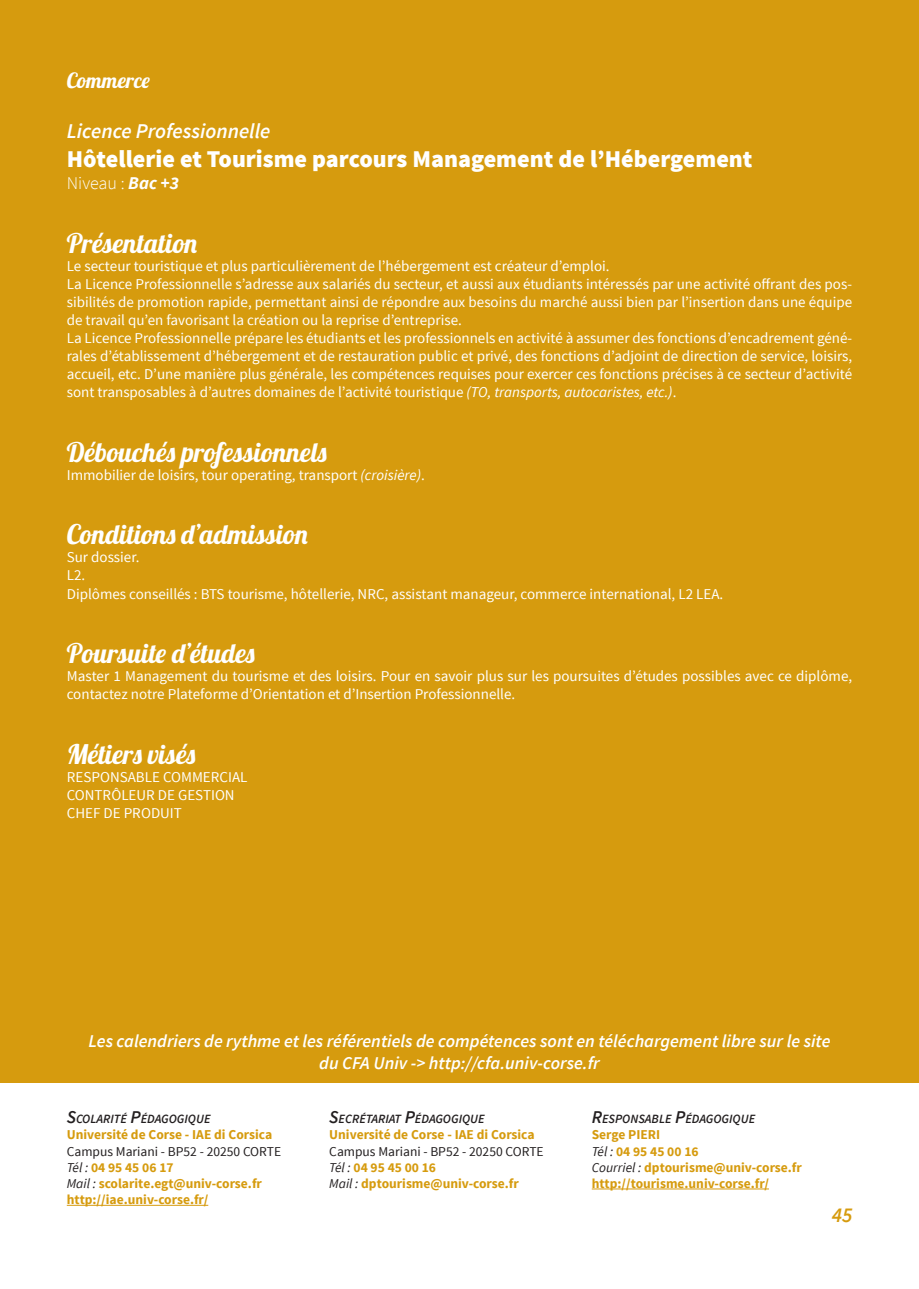
<style>
.page{position:relative;width:919px;height:1289px;background:#fff}
.page>*{position:absolute;margin:0;border:0;box-sizing:border-box;transform-origin:0 0}
.t1{font:27px "Lobster";color:#fff}
.t2{font:900 24px "Source Sans Pro";color:#fff}
.t3{font:italic 600 21px "Source Sans Pro";color:#fff}
.t4{font:21px "Lobster";color:#fff}
.t5{font:italic 600 21px "Source Sans Pro";color:#d69b0e}
.t6{font:italic 600 18px/21.6px "Source Sans Pro";color:#fff;text-align:center}
.t7{font:300 18px "Source Sans Pro";color:#fff}
.t8{font:15px/18px "Source Sans Pro";color:#fff}
.t9{font:700 13.5px/16.2px "Source Sans Pro";color:#d69b0e}
.t10{font:italic 600 12.6px "Source Sans Pro";color:#231f20}
.s1{font-weight:700;font-style:italic}
.s2{font-style:italic}
.s3{font-size:18px}
.s4{font-weight:400;color:#231f20}
.s5{font-weight:400;font-style:italic;color:#231f20}
</style>
<div class="page">
<div style="left:0;top:0;width:13px;height:1082px;background:#d69b0e"></div>
<div style="left:13px;top:0;width:905px;height:1082px;background:#d69b0e"></div>
<hr style="left:67px;top:1204px;width:141px;height:1px;background:#d69b0e">
<hr style="left:591px;top:1188px;width:178px;height:1px;background:#d69b0e">
<h3 class="t4" style="left:67px;top:67px;width:85px">Commerce</h3>
<h3 class="t3" style="left:67px;top:118px;width:205px">Licence Professionnelle</h3>
<h2 class="t2" style="left:67px;top:143px;width:687px">Hôtellerie et Tourisme parcours Management de l’Hébergement</h2>
<p class="t7" style="left:67px;top:172px;width:114px">Niveau : <span class="s1">Bac +3</span></p>
<h1 class="t1" style="left:67px;top:226px;width:133px">Présentation</h1>
<p class="t8" style="left:67px;top:257px;width:787px">Le secteur touristique et plus particulièrement de l’hébergement est créateur d’emploi.<br>La Licence Professionnelle s’adresse aux salariés du secteur, et aussi aux étudiants intéressés par une activité offrant des pos&shy;sibilités de promotion rapide, permettant ainsi de répondre aux besoins du marché aussi bien par l’insertion dans une équipe de travail qu’en favorisant la création ou la reprise d’entreprise.<br>La Licence Professionnelle prépare les étudiants et les professionnels en activité à assumer des fonctions d’encadrement géné&shy;rales d’établissement d’hébergement et de restauration public et privé, des fonctions d’adjoint de direction de service, loisirs, accueil, etc. D’une manière plus générale, les compétences requises pour exercer ces fonctions précises à ce secteur d’activité sont transposables à d’autres domaines de l’activité touristique <span class="s2">(TO, transports, autocaristes, etc.)</span>.</p>
<h1 class="t1" style="left:67px;top:434px;width:262px">Débouchés professionnels</h1>
<p class="t8" style="left:67px;top:466px;width:359px">Immobilier de loisirs, tour operating, transport <span class="s2">(croisière)</span>.</p>
<h1 class="t1" style="left:67px;top:517px;width:243px">Conditions d’admission</h1>
<p class="t8" style="left:67px;top:548px;width:658px">Sur dossier.<br>L2.<br>Diplômes conseillés : BTS tourisme, hôtellerie, NRC, assistant manageur, commerce international, L2 LEA.</p>
<h1 class="t1" style="left:67px;top:636px;width:190px">Poursuite d’études</h1>
<p class="t8" style="left:67px;top:667px;width:786px">Master 1 Management du tourisme et des loisirs. Pour en savoir plus sur les poursuites d’études possibles avec ce diplôme, contactez notre Plateforme d’Orientation et d’Insertion Professionnelle.</p>
<h1 class="t1" style="left:67px;top:737px;width:131px">Métiers visés</h1>
<p class="t8" style="left:67px;top:768px;width:182px">RESPONSABLE COMMERCIAL<br>CONTRÔLEUR DE GESTION<br>CHEF DE PRODUIT</p>
<p class="t6" style="left:88px;top:1030px;width:743px">Les calendriers de rythme et les référentiels de compétences sont en téléchargement libre sur le site du CFA Univ -&gt; http://cfa.univ-corse.fr</p>
<p class="t10" style="left:67px;top:1111px;width:145px"><span class="s3">S</span>COLARITÉ <span class="s3">P</span>ÉDAGOGIQUE</p>
<p class="t9" style="left:67px;top:1127px;width:207px">Université de Corse - IAE di Corsica</p>
<p class="t9" style="left:67px;top:1143px;width:216px"><span class="s4">Campus Mariani - BP52 - 20250 CORTE<br></span><span class="s5">Tél :</span> 04 95 45 06 17<br><span class="s5">Mail :</span> scolarite.egt@univ-corse.fr http://iae.univ-corse.fr/</p>
<p class="t10" style="left:329px;top:1111px;width:157px"><span class="s3">S</span>ECRÉTARIAT <span class="s3">P</span>ÉDAGOGIQUE</p>
<p class="t9" style="left:329px;top:1127px;width:207px">Université de Corse - IAE di Corsica</p>
<p class="t9" style="left:329px;top:1143px;width:216px"><span class="s4">Campus Mariani - BP52 - 20250 CORTE<br></span><span class="s5">Tél :</span> 04 95 45 00 16<br><span class="s5">Mail :</span> dptourisme@univ-corse.fr</p>
<p class="t10" style="left:591px;top:1110px;width:165px"><span class="s3">R</span>ESPONSABLE <span class="s3">P</span>ÉDAGOGIQUE</p>
<p class="t9" style="left:591px;top:1127px;width:212px">Serge PIERI<br><span class="s5">Tél :</span> 04 95 45 00 16<br><span class="s5">Courriel :</span> dptourisme@univ-corse.fr http://tourisme.univ-corse.fr/</p>
<h3 class="t5" style="left:831px;top:1201px;width:22px">45</h3>
</div>
